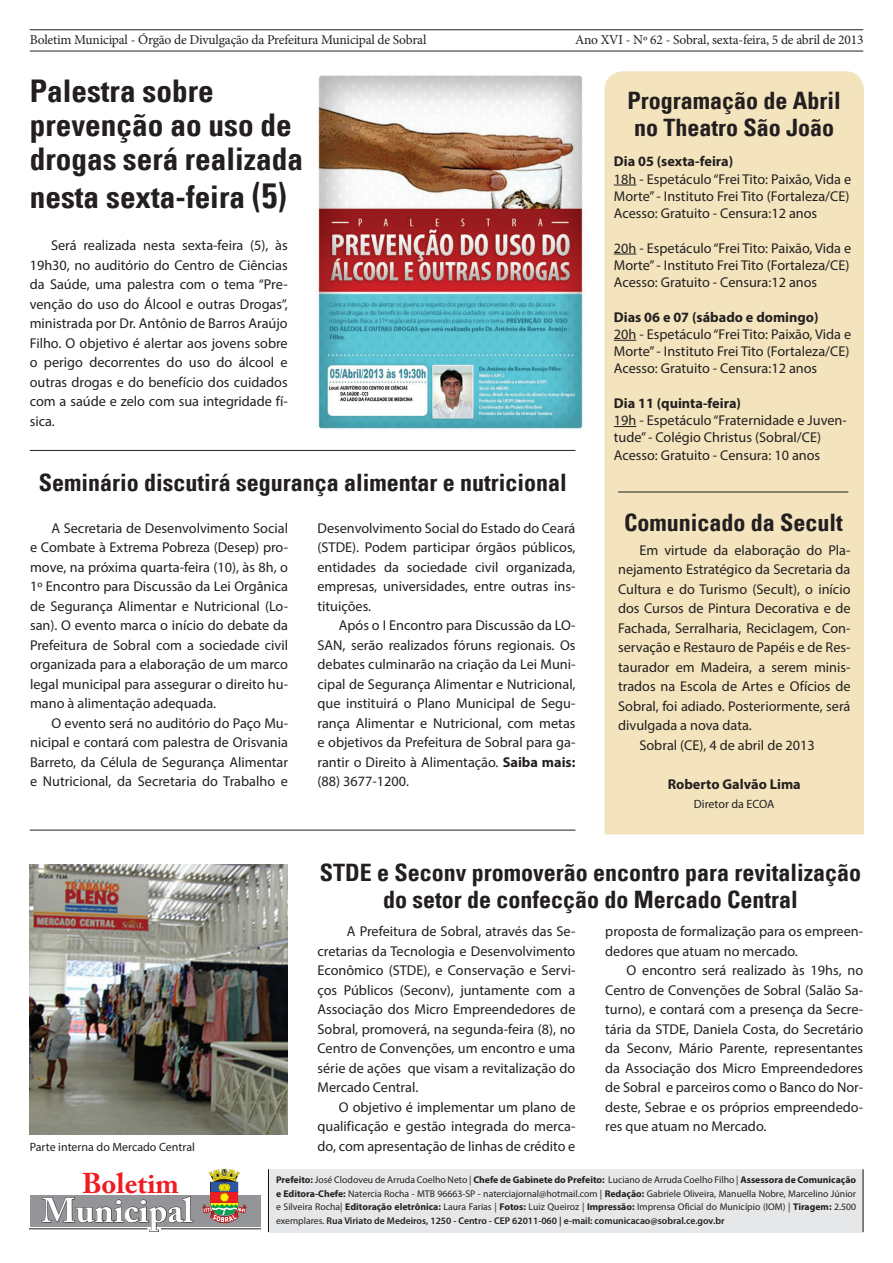
<style>
.page{position:relative;width:893px;height:1263px;background:#fff}
.page>*{position:absolute;margin:0;border:0;box-sizing:border-box;transform-origin:0 0}
.t1{font:700 34.35px "Adobe Caslon Pro";color:#f2f3f4}
.t2{font:700 condensed 31.2px/33.8px "Univers";color:#231f20}
.t3{font:700 28.35px "Adobe Caslon Pro";color:#ee1d23}
.t4{font:700 condensed 24px/27px "Univers";color:#231f20}
.t5{font:14.25px/19.5px "Myriad Pro";color:#231f20;text-align:justify}
.t6{font:700 14.25px "Myriad Pro";color:#231f20}
.t7{font:13.5px "Minion Pro";letter-spacing:-.015em;color:#231f20}
.t8{font:12px "Myriad Pro";color:#231f20}
.t9{font:9.75px/13.5px "Myriad Pro";color:#231f20;text-align:justify}
.s1{font-size:34.95px}
.s2{font-weight:700}
.s3{font-weight:600}
</style>
<div class="page">
<div style="left:270px;top:1169px;width:592px;height:63px;background:#e6e7e9"></div>
<div style="left:30px;top:1195px;width:231px;height:32px;background:#939598"></div>
<hr style="left:30px;top:1228px;width:118px;height:1px;background:#231f20">
<hr style="left:161px;top:1228px;width:100px;height:1px;background:#231f20">
<svg style="left:42px;top:1196px;width:151px;height:36px"></svg>
<img style="left:202px;top:1169px;width:45px;height:54px">
<hr style="left:268px;top:1169px;width:1px;height:63px;background:#000">
<hr style="left:863px;top:1169px;width:1px;height:63px;background:#000">
<img style="left:30px;top:864px;width:258px;height:270px">
<hr style="left:30px;top:30px;width:833px;height:1px;background:#231f20">
<hr style="left:30px;top:51px;width:833px;height:1px;background:#231f20">
<div style="left:604px;top:71px;width:260px;height:764px;background:#f3e4bd"></div>
<svg style="left:614px;top:185px;width:22px;height:1px"></svg>
<svg style="left:614px;top:254px;width:22px;height:1px"></svg>
<svg style="left:614px;top:340px;width:22px;height:1px"></svg>
<svg style="left:614px;top:426px;width:22px;height:1px"></svg>
<hr style="left:30px;top:830px;width:545px;height:1px;background:#231f20">
<hr style="left:30px;top:450px;width:545px;height:1px;background:#231f20">
<hr style="left:618px;top:492px;width:230px;height:1px;background:#231f20">
<img style="left:316px;top:75px;width:267px;height:354px">
<p class="t7" style="left:30px;top:31px;width:398px">Boletim Municipal - Órgão de Divulgação da Prefeitura Municipal de Sobral</p>
<p class="t7" style="left:575px;top:31px;width:290px">Ano XVI - Nº 62 - Sobral, sexta-feira, 5 de abril de 2013</p>
<h2 class="t2" style="left:30px;top:74px;width:275px">Palestra sobre prevenção ao uso de drogas será realizada</h2>
<h2 class="t2" style="left:30px;top:179px;width:259px">nesta sexta-feira <span class="s1">(5)</span></h2>
<p class="t5" style="left:30px;top:235px;width:259px;text-indent:21px">Será realizada nesta sexta-feira (5), às 19h30, no auditório do Centro de Ciências da Saúde, uma palestra com o tema “Pre&shy;venção do uso do Álcool e outras Drogas”, ministrada por Dr. Antônio de Barros Araújo Filho. O objetivo é alertar aos jovens sobre o perigo decorrentes do uso do álcool e outras drogas e do benefício dos cuidados com a saúde e zelo com sua integridade fí&shy;sica.</p>
<h3 class="t4" style="left:39px;top:469px;width:529px">Seminário discutirá segurança alimentar e nutricional</h3>
<p class="t5" style="left:30px;top:518px;width:259px;text-indent:21px">A Secretaria de Desenvolvimento Social e Combate à Extrema Pobreza (Desep) pro&shy;move, na próxima quarta-feira (10), às 8h, o 1º Encontro para Discussão da Lei Orgânica de Segurança Alimentar e Nutricional (Lo&shy;san). O evento marca o início do debate da Prefeitura de Sobral com a sociedade civil organizada para a elaboração de um marco legal municipal para assegurar o direito hu&shy;mano à alimentação adequada.</p>
<p class="t5" style="left:30px;top:713px;width:259px;text-indent:21px">O evento será no auditório do Paço Mu&shy;nicipal e contará com palestra de Orisvania Barreto, da Célula de Segurança Alimentar e Nutricional, da Secretaria do Trabalho e</p>
<p class="t5" style="left:317px;top:518px;width:259px">Desenvolvimento Social do Estado do Ceará (STDE). Podem participar órgãos públicos, entidades da sociedade civil organizada, empresas, universidades, entre outras ins&shy;tituições.</p>
<p class="t5" style="left:317px;top:615px;width:259px;text-indent:21px">Após o I Encontro para Discussão da LO-SAN, serão realizados fóruns regionais. Os debates culminarão na criação da Lei Muni&shy;cipal de Segurança Alimentar e Nutricional, que instituirá o Plano Municipal de Segu&shy;rança Alimentar e Nutricional, com metas e objetivos da Prefeitura de Sobral para ga&shy;rantir o Direito à Alimentação. <span class="s2">Saiba mais: </span>(88) 3677-1200.</p>
<h3 class="t4" style="left:628px;top:87px;width:215px">Programação de Abril no Theatro São João</h3>
<p class="t6" style="left:614px;top:152px;width:121px">Dia 05 (sexta-feira)</p>
<p class="t5" style="left:614px;top:170px;width:239px;line-height:17.2px;text-align:left">18h - Espetáculo “Frei Tito: Paixão, Vida e<br>Morte” - Instituto Frei Tito (Fortaleza/CE)<br>Acesso: Gratuito - Censura:12 anos</p>
<p class="t5" style="left:614px;top:239px;width:239px;line-height:17.2px;text-align:left">20h - Espetáculo “Frei Tito: Paixão, Vida e<br>Morte” - Instituto Frei Tito (Fortaleza/CE)<br>Acesso: Gratuito - Censura:12 anos</p>
<p class="t6" style="left:614px;top:307px;width:206px">Dias 06 e 07 (sábado e domingo)</p>
<p class="t5" style="left:614px;top:325px;width:239px;line-height:17.2px;text-align:left">20h - Espetáculo “Frei Tito: Paixão, Vida e<br>Morte” - Instituto Frei Tito (Fortaleza/CE)<br>Acesso: Gratuito - Censura:12 anos</p>
<p class="t6" style="left:614px;top:394px;width:129px">Dia 11 (quinta-feira)</p>
<p class="t5" style="left:614px;top:411px;width:234px;line-height:17.2px;text-align:left">19h - Espetáculo “Fraternidade e Juven&shy;tude” - Colégio Christus (Sobral/CE)<br>Acesso: Gratuito - Censura: 10 anos</p>
<h3 class="t4" style="left:624px;top:509px;width:220px">Comunicado da Secult</h3>
<p class="t5" style="left:639px;top:540px;width:213px">Em virtude da elaboração do Pla-</p>
<p class="t5" style="left:618px;top:560px;width:234px">nejamento Estratégico da Secretaria da</p>
<p class="t5" style="left:618px;top:579px;width:234px">Cultura e do Turismo (Secult), o início</p>
<p class="t5" style="left:618px;top:599px;width:234px">dos Cursos de Pintura Decorativa e de</p>
<p class="t5" style="left:618px;top:618px;width:234px">Fachada, Serralharia, Reciclagem, Con-</p>
<p class="t5" style="left:618px;top:638px;width:234px">servação e Restauro de Papéis e de Res-</p>
<p class="t5" style="left:618px;top:657px;width:234px">taurador em Madeira, a serem minis-</p>
<p class="t5" style="left:618px;top:677px;width:234px">trados na Escola de Artes e Ofícios de</p>
<p class="t5" style="left:618px;top:696px;width:234px">Sobral, foi adiado. Posteriormente, será</p>
<p class="t5" style="left:618px;top:716px;width:135px">divulgada a nova data.</p>
<p class="t5" style="left:639px;top:735px;width:177px">Sobral (CE), 4 de abril de 2013</p>
<p class="t6" style="left:668px;top:775px;width:135px">Roberto Galvão Lima</p>
<p class="t8" style="left:694px;top:797px;width:82px">Diretor da ECOA</p>
<p class="t8" style="left:30px;top:1139px;width:167px">Parte interna do Mercado Central</p>
<h3 class="t3" style="left:82px;top:1167px;width:98px">Boletim</h3>
<h1 class="t1" style="left:42px;top:1190px;width:153px">Municipal</h1>
<h3 class="t4" style="left:320px;top:859px;width:543px;text-align:center">STDE e Seconv promoverão encontro para revitalização do setor de confecção do Mercado Central</h3>
<p class="t5" style="left:605px;top:921px;width:259px">proposta de formalização para os empreen&shy;dedores que atuam no mercado.</p>
<p class="t5" style="left:605px;top:960px;width:259px;text-indent:21px">O encontro será realizado às 19hs, no Centro de Convenções de Sobral (Salão Sa&shy;turno), e contará com a presença da Secre&shy;tária da STDE, Daniela Costa, do Secretário da Seconv, Mário Parente, representantes da Associação dos Micro Empreendedores de Sobral e parceiros como o Banco do Nor&shy;deste, Sebrae e os próprios empreendedo&shy;res que atuam no Mercado.</p>
<p class="t5" style="left:317px;top:921px;width:259px;text-indent:29px">A Prefeitura de Sobral, através das Se&shy;cretarias da Tecnologia e Desenvolvimento Econômico (STDE), e Conservação e Servi&shy;ços Públicos (Seconv), juntamente com a Associação dos Micro Empreendedores de Sobral, promoverá, na segunda-feira (8), no Centro de Convenções, um encontro e uma série de ações que visam a revitalização do Mercado Central.</p>
<p class="t5" style="left:317px;top:1097px;width:259px;text-indent:21px">O objetivo é implementar um plano de qualificação e gestão integrada do merca&shy;do, com apresentação de linhas de crédito e</p>
<p class="t9" style="left:276px;top:1173px;width:582px"><span class="s2">Prefeito:</span> José Clodoveu de Arruda Coelho Neto | <span class="s2">Chefe de Gabinete do Prefeito:</span> Luciano de Arruda Coelho Filho | <span class="s2">Assessora de Comunicação e Editora-Chefe:</span> Natercia Rocha - MTB 96663-SP - naterciajornal@hotmail.com | <span class="s2">Redação:</span> Gabriele Oliveira, Manuella Nobre, Marcelino Júnior e Silveira Rocha| <span class="s2">Editoração eletrônica:</span> Laura Farias | <span class="s2">Fotos:</span> Luiz Queiroz | <span class="s2">Impressão:</span> Imprensa Oficial do Município (IOM) | <span class="s2">Tiragem:</span> 2.500 exemplares. <span class="s3">Rua Viriato de Medeiros, 1250 - Centro - CEP 62011-060 | e-mail: comunicacao@sobral.ce.gov.br</span></p>
</div>
